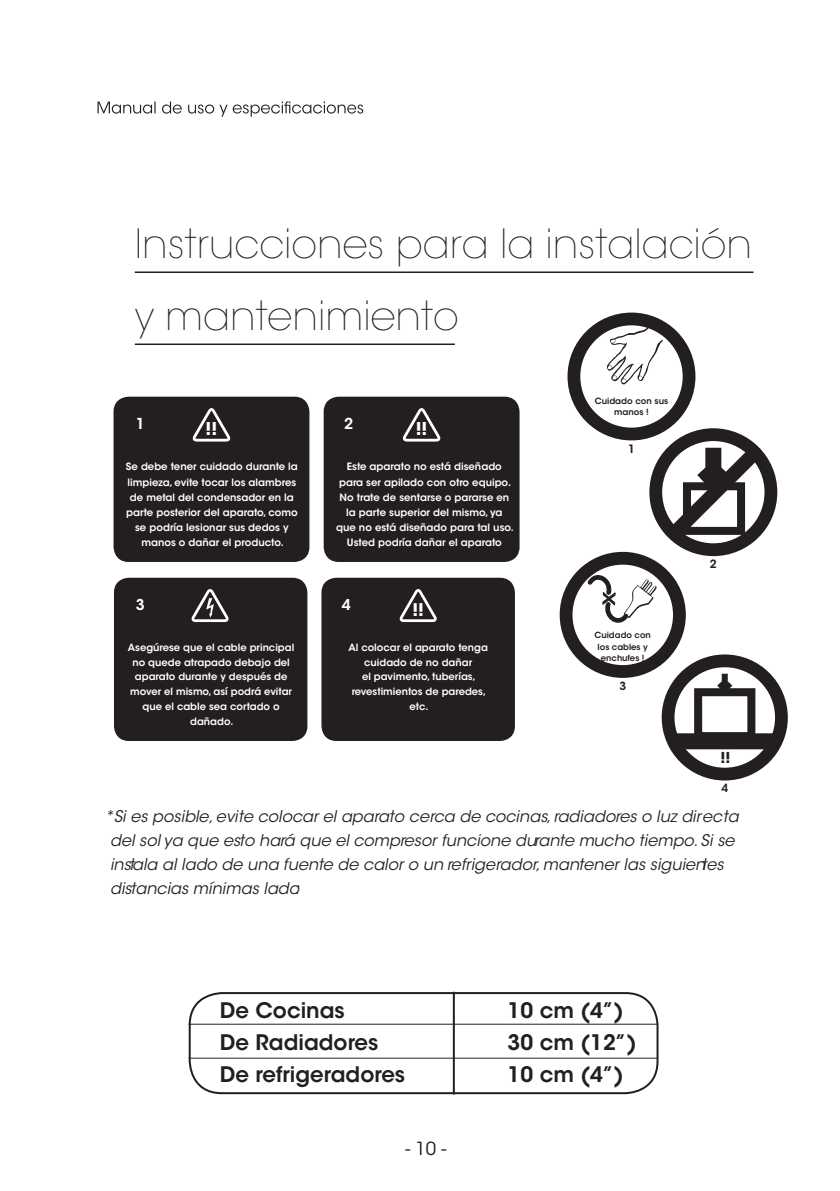
<style>
.page{position:relative;width:840px;height:1191px;background:#fff}
.page>*{position:absolute;margin:0;border:0;box-sizing:border-box;transform-origin:0 0}
.t1{font:200 40px/72px "ITC Avant Garde Std";color:#231e22}
.t2{font:600 21.2px "ITC Avant Garde Std";color:#231e22}
.t3{font:18px "ITC Avant Garde Std";color:#241f1f}
.t4{font:700 17.6px "ITC Avant Garde Std";color:#fff}
.t5{font:700 17.4px "ITC Avant Garde Std";color:#fff}
.t6{font:italic 16px/24px "ITC Avant Garde Std";color:#231e22}
.t7{font:600 15px "ITC Avant Garde Std";color:#fff}
.t8{font:700 15px "ITC Avant Garde Std";color:#231e22}
.t9{font:600 14.8px "ITC Avant Garde Std";color:#fff}
.t10{font:600 11.4px "ITC Avant Garde Std";color:#231e22}
.t11{font:600 11.2px "ITC Avant Garde Std";color:#231e22}
.t12{font:600 10px/15px "ITC Avant Garde Std";color:#fff;text-align:center}
.t13{font:600 8.6px/11.4px "ITC Avant Garde Std";color:#231e22;text-align:center}
.t14{font:600 8.4px/11.2px "ITC Avant Garde Std";color:#231e22;text-align:center}
</style>
<div class="page">
<svg style="left:97px;top:101px;width:266px;height:16px"></svg>
<div style="left:113px;top:397px;width:196px;height:165px;background:#231e22;border-radius:15px"></div>
<div style="left:323px;top:397px;width:196px;height:165px;background:#231e22;border-radius:15px"></div>
<svg style="left:192px;top:408px;width:39px;height:33px"></svg>
<svg style="left:402px;top:408px;width:39px;height:33px"></svg>
<div style="left:567px;top:312px;width:128px;height:128px;border:13px solid #231e22;border-radius:50%"></div>
<div style="left:649px;top:428px;width:127px;height:128px;border:13px solid #231e22;border-radius:50%"></div>
<hr style="left:135px;top:271px;width:618px;height:2px;background:#231e22">
<hr style="left:135px;top:343px;width:319px;height:2px;background:#231e22">
<svg style="left:606px;top:325px;width:57px;height:60px"></svg>
<svg style="left:653px;top:433px;width:120px;height:121px"></svg>
<div style="left:114px;top:578px;width:193px;height:163px;background:#231e22;border-radius:15px"></div>
<div style="left:321px;top:578px;width:193px;height:163px;background:#231e22;border-radius:15px"></div>
<svg style="left:191px;top:589px;width:38px;height:33px"></svg>
<svg style="left:399px;top:589px;width:38px;height:33px"></svg>
<div style="left:559px;top:552px;width:126px;height:126px;border:13px solid #231e22;border-radius:50%"></div>
<div style="left:661px;top:654px;width:126px;height:126px;border:13px solid #231e22;border-radius:50%"></div>
<div style="left:721px;top:673px;width:6px;height:16px;background:#231e22"></div>
<svg style="left:717px;top:675px;width:16px;height:13px"></svg>
<svg style="left:583px;top:571px;width:74px;height:52px"></svg>
<div style="left:693px;top:688px;width:62px;height:52px;border:8px solid #231e22"></div>
<div style="left:673px;top:733px;width:102px;height:16px;background:#231e22"></div>
<div style="left:189px;top:992px;width:469px;height:102px;border:2px solid #231e22;border-radius:32px"></div>
<hr style="left:452px;top:991px;width:2px;height:103px;background:#231e22">
<hr style="left:188px;top:1023px;width:469px;height:1px;background:#231e22">
<hr style="left:188px;top:1057px;width:469px;height:1px;background:#231e22">
<h1 class="t1" style="left:135px;top:209px;width:618px">Instrucciones para la instalación y mantenimiento</h1>
<h3 class="t7" style="left:136px;top:414px;width:11px">1</h3>
<h3 class="t7" style="left:344px;top:414px;width:11px">2</h3>
<h3 class="t4" style="left:205px;top:417px;width:13px">!!</h3>
<h3 class="t4" style="left:415px;top:417px;width:13px">!!</h3>
<p class="t12" style="left:126px;top:459px;width:173px">Se debe tener cuidado durante la limpieza, evite tocar los alambres de metal del condensador en la parte posterior del aparato, como se podría lesionar sus dedos y manos o dañar el producto.</p>
<p class="t12" style="left:336px;top:459px;width:179px">Este aparato no está diseñado para ser apilado con otro equipo.<br>No trate de sentarse o pararse en la parte superior del mismo, ya que no está diseñado para tal uso.<br>Usted podría dañar el aparato</p>
<h3 class="t9" style="left:136px;top:595px;width:10px">3</h3>
<h3 class="t9" style="left:341px;top:595px;width:10px">4</h3>
<h3 class="t5" style="left:412px;top:598px;width:13px">!!</h3>
<p class="t12" style="left:128px;top:639px;width:168px">Asegúrese que el cable principal no quede atrapado debajo del aparato durante y después de mover el mismo, así podrá evitar que el cable sea cortado o dañado.</p>
<p class="t12" style="left:348px;top:639px;width:141px">Al colocar el aparato tenga cuidado de no dañar<br>el pavimento, tuberías, revestimientos de paredes, etc.</p>
<p class="t13" style="left:594px;top:395px;width:75px">Cuidado con sus manos !</p>
<p class="t10" style="left:627px;top:441px;width:8px">1</p>
<p class="t14" style="left:594px;top:629px;width:58px">Cuidado con los cables y enchufes !</p>
<p class="t11" style="left:619px;top:678px;width:8px">3</p>
<p class="t10" style="left:709px;top:557px;width:8px">2</p>
<h3 class="t8" style="left:720px;top:748px;width:11px">!!</h3>
<p class="t11" style="left:721px;top:781px;width:8px">4</p>
<p class="t6" style="left:110px;top:805px;width:629px;text-indent:-6px">*Si es posible,evite colocar el aparato cerca de cocinas,radiadores o luz directa del sol ya que esto hará que el compresor funcione durante mucho tiempo. Si se instala al lado de una fuente de calor o un refrigerador, mantener las siguientes distancias mínimas lado:</p>
<h2 class="t2" style="left:220px;top:997px;width:126px">De Cocinas</h2>
<h2 class="t2" style="left:507px;top:997px;width:117px">10 cm (4”)</h2>
<h2 class="t2" style="left:220px;top:1029px;width:160px">De Radiadores</h2>
<h2 class="t2" style="left:507px;top:1029px;width:130px">30 cm (12”)</h2>
<h2 class="t2" style="left:220px;top:1061px;width:187px">De refrigeradores</h2>
<h2 class="t2" style="left:507px;top:1061px;width:117px">10 cm (4”)</h2>
<h3 class="t3" style="left:405px;top:1137px;width:42px">- 10 -</h3>
</div>
